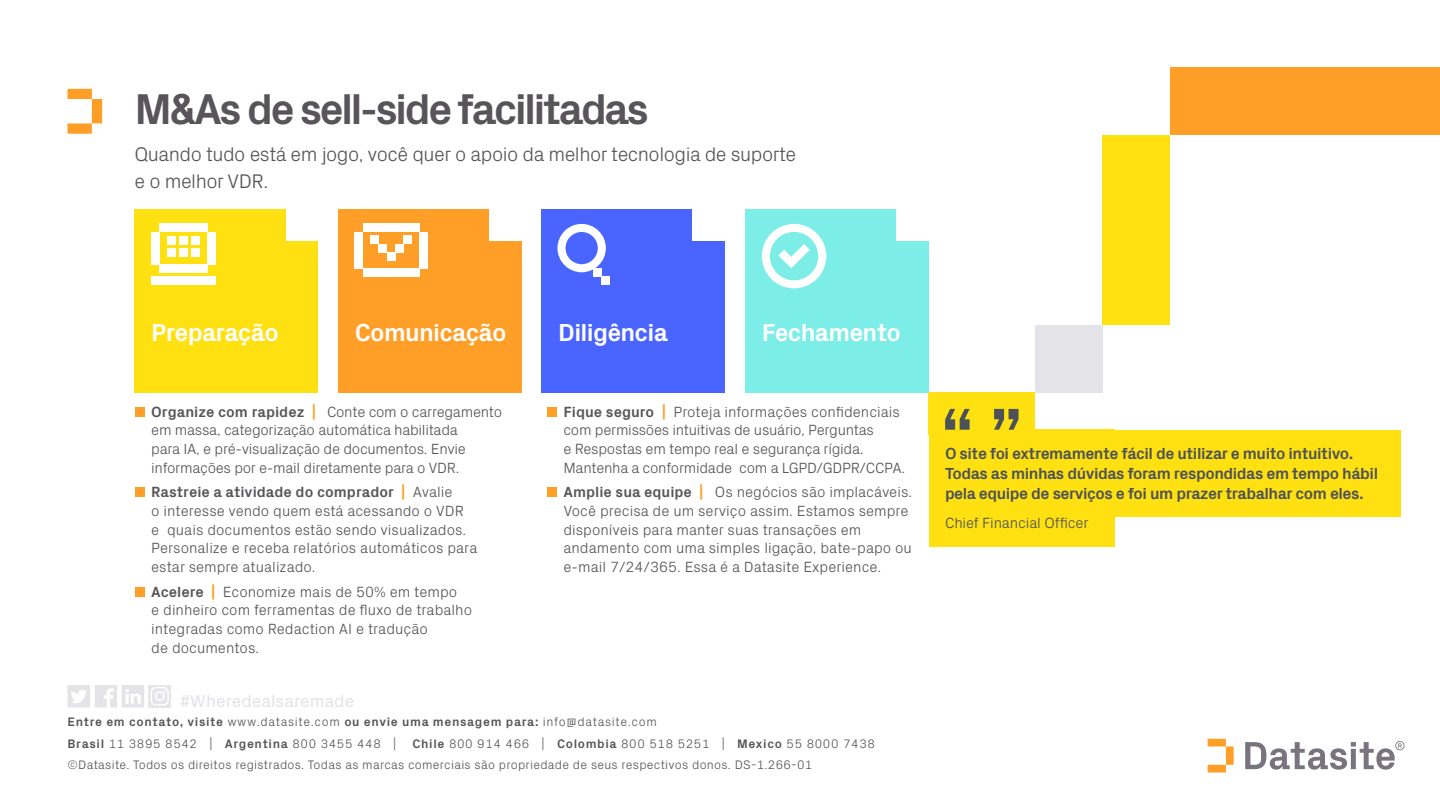
<style>
.page{position:relative;width:1440px;height:810px;background:#fff}
.page>*{position:absolute;margin:0;border:0;box-sizing:border-box;transform-origin:0 0}
.t1{font:700 43.75px "Px Grotesk";letter-spacing:-.065em;color:#575559}
.t2{font:700 25px "Px Grotesk";letter-spacing:-.03em;color:#fff}
.t3{font:300 20px/26.2px "Px Grotesk";letter-spacing:-.025em;color:#575559}
.t4{font:17.5px "Px Grotesk";color:#e4e3e8}
.t5{font:700 16.25px/20px "Px Grotesk";letter-spacing:-.03em;color:#4c5258}
.t6{font:300 15px/18.8px "Px Grotesk";color:#575559}
.t7{font:300 15px/18.8px "Px Grotesk";letter-spacing:-.02em;color:#575559}
.t8{font:300 15px "Px Grotesk";letter-spacing:-.01em;color:#4c5258}
.t9{font:300 12.5px "Px Grotesk";letter-spacing:.02em;color:#575559}
.t10{font:300 12.5px "Px Grotesk";letter-spacing:.05em;color:#575559}
.t11{font:700 12.5px "Px Grotesk";letter-spacing:.05em;color:#575559}
.s1{font-weight:700}
.s2{font-weight:700;color:#ff9f27}
.s3{font-weight:300}
</style>
<div class="page">
<svg style="left:1208px;top:739px;width:26px;height:34px"></svg>
<svg style="left:1245px;top:741px;width:160px;height:29px"></svg>
<svg style="left:68px;top:89px;width:24px;height:10px"></svg>
<div style="left:92px;top:99px;width:10px;height:24px;background:#ff9e26"></div>
<svg style="left:68px;top:123px;width:24px;height:11px"></svg>
<div style="left:135px;top:407px;width:9px;height:10px;background:#ff9f27"></div>
<div style="left:135px;top:488px;width:9px;height:9px;background:#ff9f27"></div>
<div style="left:135px;top:587px;width:9px;height:10px;background:#ff9f27"></div>
<div style="left:547px;top:407px;width:10px;height:10px;background:#ff9f27"></div>
<div style="left:547px;top:488px;width:10px;height:9px;background:#ff9f27"></div>
<div style="left:929px;top:430px;width:186px;height:117px;background:#ffe010"></div>
<div style="left:929px;top:430px;width:471px;height:87px;background:#ffe010"></div>
<div style="left:929px;top:392px;width:106px;height:43px;background:#ffe010"></div>
<svg style="left:945px;top:409px;width:25px;height:21px"></svg>
<svg style="left:994px;top:409px;width:25px;height:21px"></svg>
<div style="left:134px;top:209px;width:184px;height:183px;background:#ffe010"></div>
<div style="left:338px;top:209px;width:184px;height:183px;background:#ff9f27"></div>
<div style="left:541px;top:209px;width:184px;height:183px;background:#4a65ff"></div>
<div style="left:745px;top:209px;width:184px;height:183px;background:#7dede7"></div>
<svg style="left:762px;top:224px;width:64px;height:64px"></svg>
<div style="left:355px;top:232px;width:8px;height:36px;background:#fff"></div>
<div style="left:419px;top:232px;width:8px;height:36px;background:#fff"></div>
<div style="left:363px;top:268px;width:56px;height:8px;background:#fff"></div>
<div style="left:363px;top:224px;width:56px;height:8px;background:#fff"></div>
<div style="left:403px;top:236px;width:8px;height:8px;background:#fff"></div>
<div style="left:379px;top:244px;width:8px;height:8px;background:#fff"></div>
<div style="left:371px;top:236px;width:8px;height:8px;background:#fff"></div>
<div style="left:395px;top:244px;width:8px;height:8px;background:#fff"></div>
<div style="left:387px;top:252px;width:8px;height:8px;background:#fff"></div>
<div style="left:602px;top:276px;width:8px;height:8px;background:#fff"></div>
<div style="left:594px;top:268px;width:8px;height:8px;background:#fff"></div>
<svg style="left:557px;top:224px;width:49px;height:48px"></svg>
<div style="left:151px;top:232px;width:8px;height:32px;background:#fff"></div>
<div style="left:208px;top:232px;width:8px;height:32px;background:#fff"></div>
<div style="left:159px;top:224px;width:49px;height:8px;background:#fff"></div>
<div style="left:159px;top:264px;width:49px;height:8px;background:#fff"></div>
<div style="left:151px;top:276px;width:65px;height:8px;background:#fff"></div>
<div style="left:167px;top:236px;width:8px;height:8px;background:#fff"></div>
<div style="left:179px;top:236px;width:9px;height:8px;background:#fff"></div>
<div style="left:192px;top:236px;width:8px;height:8px;background:#fff"></div>
<div style="left:167px;top:248px;width:8px;height:8px;background:#fff"></div>
<div style="left:179px;top:248px;width:9px;height:8px;background:#fff"></div>
<div style="left:192px;top:248px;width:8px;height:8px;background:#fff"></div>
<div style="left:286px;top:202px;width:39px;height:39px;background:#fff"></div>
<div style="left:489px;top:202px;width:39px;height:39px;background:#fff"></div>
<div style="left:693px;top:196px;width:38px;height:45px;background:#fff"></div>
<div style="left:896px;top:196px;width:39px;height:45px;background:#fff"></div>
<div style="left:1170px;top:68px;width:270px;height:67px;background:#ff9f27"></div>
<div style="left:1035px;top:325px;width:67px;height:67px;background:#e4e3e8"></div>
<div style="left:1102px;top:135px;width:68px;height:190px;background:#ffe010"></div>
<svg style="left:68px;top:685px;width:76px;height:23px"></svg>
<div style="left:149px;top:685px;width:22px;height:23px;background:#e5e5ea"></div>
<svg style="left:151px;top:687px;width:18px;height:19px"></svg>
<p class="t1" style="left:134px;top:77px;width:516px">M&amp;As de sell-side facilitadas</p>
<p class="t3" style="left:134px;top:140px;width:663px">Quando tudo está em jogo, você quer o apoio da melhor tecnologia de suporte e o melhor VDR.</p>
<p class="t2" style="left:151px;top:314px;width:129px">Preparação</p>
<p class="t2" style="left:355px;top:314px;width:153px">Comunicação</p>
<p class="t2" style="left:558px;top:314px;width:111px">Diligência</p>
<p class="t2" style="left:762px;top:314px;width:141px">Fechamento</p>
<p class="t7" style="left:151px;top:401px;width:352px"><span class="s1">Organize com rapidez</span> <span class="s2">|</span> Conte com o carregamento em massa, categorização automática habilitada<br>para IA, e pré-visualização de documentos. Envie informações por e-mail diretamente para o VDR.</p>
<p class="t6" style="left:151px;top:481px;width:328px"><span class="s1">Rastreie a atividade do comprador</span> <span class="s2">|</span> Avalie<br>o interesse vendo quem está acessando o VDR<br>e quais documentos estão sendo visualizados.<br>Personalize e receba relatórios automáticos para estar sempre atualizado.</p>
<p class="t6" style="left:151px;top:581px;width:322px"><span class="s1">Acelere</span> <span class="s2">|</span> Economize mais de 50% em tempo<br>e dinheiro com ferramentas de fluxo de trabalho integradas como Redaction AI e tradução<br>de documentos.</p>
<p class="t4" style="left:179px;top:688px;width:177px">#Wheredealsaremade</p>
<p class="t7" style="left:563px;top:401px;width:343px"><span class="s1">Fique seguro</span> <span class="s2">|</span> Proteja informações confidenciais com permissões intuitivas de usuário, Perguntas<br>e Respostas em tempo real e segurança rígida.<br>Mantenha a conformidade com a LGPD/GDPR/CCPA.</p>
<p class="t6" style="left:563px;top:481px;width:350px"><span class="s1">Amplie sua equipe</span> <span class="s2">|</span> Os negócios são implacáveis.<br>Você precisa de um serviço assim. Estamos sempre disponíveis para manter suas transações em andamento com uma simples ligação, bate-papo ou e-mail 7/24/365. Essa é a Datasite Experience.</p>
<p class="t11" style="left:68px;top:712px;width:591px">Entre em contato, visite <span class="s3">www.datasite.com</span> ou envie uma mensagem para: <span class="s3">info@datasite.com</span></p>
<p class="t10" style="left:68px;top:734px;width:330px"><span class="s1">Brasil</span> 11 3895 8542 | <span class="s1">Argentina</span> 800 3455 448 |</p>
<p class="t10" style="left:412px;top:734px;width:464px"><span class="s1">Chile</span> 800 914 466 | <span class="s1">Colombia</span> 800 518 5251 | <span class="s1">Mexico</span> 55 8000 7438</p>
<p class="t9" style="left:68px;top:756px;width:746px">©Datasite. Todos os direitos registrados. Todas as marcas comerciais são propriedade de seus respectivos donos. DS-1.266-01</p>
<p class="t5" style="left:945px;top:442px;width:435px">O site foi extremamente fácil de utilizar e muito intuitivo.<br>Todas as minhas dúvidas foram respondidas em tempo hábil pela equipe de serviços e foi um prazer trabalhar com eles.</p>
<p class="t8" style="left:945px;top:512px;width:145px">Chief Financial Officer</p>
</div>
